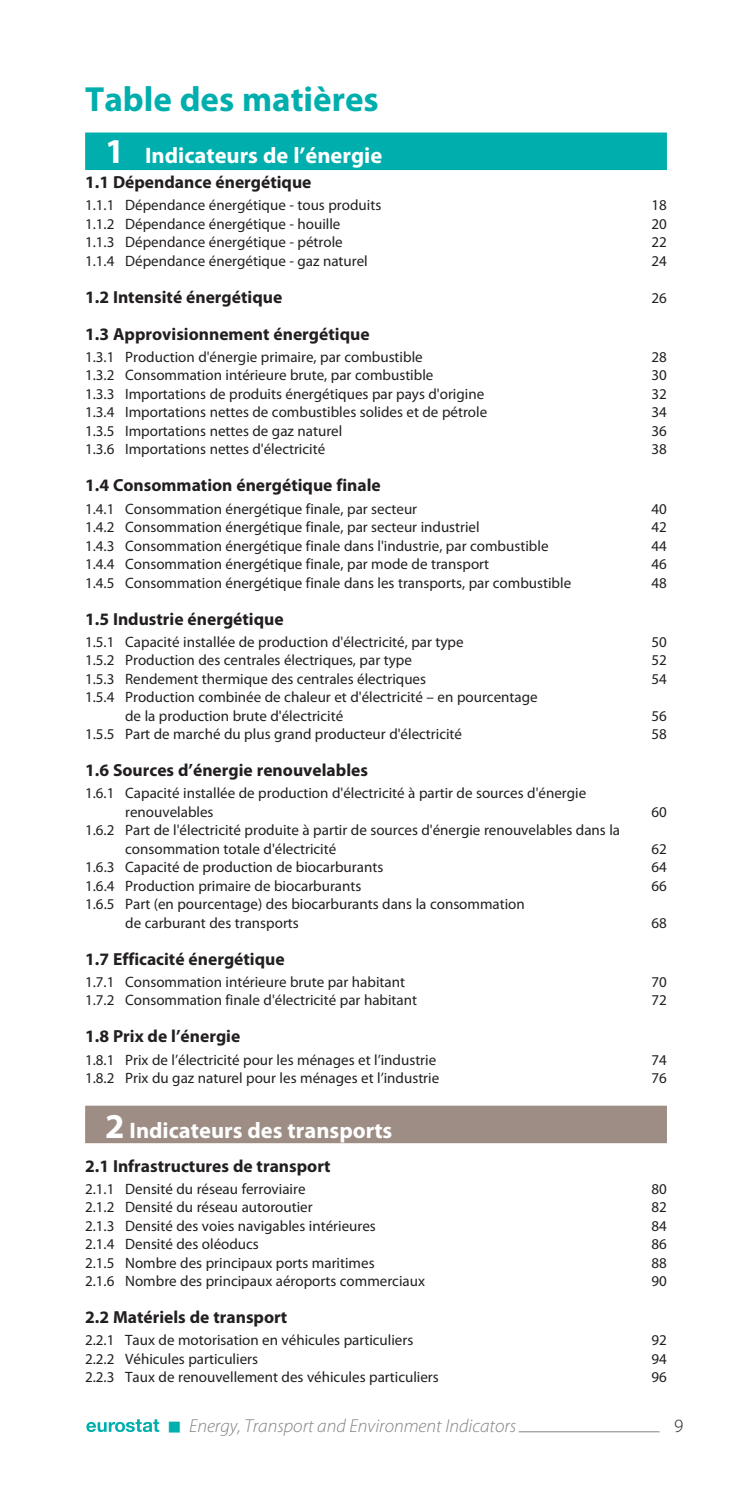
<style>
.page{position:relative;width:745px;height:1489px;background:#fff}
.page>*{position:absolute;margin:0;border:0;box-sizing:border-box;transform-origin:0 0}
.t1{font:700 35px "Myriad Pro";color:#00afad}
.t2{font:700 22.5px "Myriad Pro";color:#fff}
.t3{font:italic 300 18.75px "Myriad Pro";color:#808285}
.t4{font:300 18.75px "Myriad Pro";color:#231f20}
.t5{font:700 17.5px "Myriad Pro";color:#231f20}
.t6{font:15px/18.5px "Myriad Pro";color:#231f20}
.s1{font-size:35px}
</style>
<div class="page">
<svg style="left:86px;top:1419px;width:73px;height:12px"></svg>
<hr style="left:518px;top:1431px;width:141px;height:1px;background:#808285">
<div style="left:85px;top:132px;width:581px;height:38px;background:#00afad"></div>
<div style="left:85px;top:1105px;width:581px;height:38px;background:#9d8d85"></div>
<h1 class="t1" style="left:85px;top:86px;width:295px">Table des matières</h1>
<h2 class="t2" style="left:105px;top:147px;width:278px"><span class="s1">1</span> Indicateurs de l’énergie</h2>
<p class="t5" style="left:85px;top:175px;width:228px">1.1 Dépendance énergétique</p>
<p class="t6" style="left:85px;top:196px;width:297px">1.1.1 Dépendance énergétique - tous produits</p>
<p class="t6" style="left:651px;top:196px;width:17px">18</p>
<p class="t6" style="left:85px;top:215px;width:257px">1.1.2 Dépendance énergétique - houille</p>
<p class="t6" style="left:651px;top:215px;width:17px">20</p>
<p class="t6" style="left:85px;top:233px;width:259px">1.1.3 Dépendance énergétique - pétrole</p>
<p class="t6" style="left:651px;top:233px;width:17px">22</p>
<p class="t6" style="left:85px;top:252px;width:284px">1.1.4 Dépendance énergétique - gaz naturel</p>
<p class="t6" style="left:651px;top:252px;width:17px">24</p>
<p class="t5" style="left:85px;top:290px;width:198px">1.2 Intensité énergétique</p>
<p class="t6" style="left:651px;top:289px;width:17px">26</p>
<p class="t5" style="left:85px;top:327px;width:286px">1.3 Approvisionnement énergétique</p>
<p class="t6" style="left:85px;top:348px;width:339px">1.3.1 Production d'énergie primaire, par combustible</p>
<p class="t6" style="left:651px;top:348px;width:17px">28</p>
<p class="t6" style="left:85px;top:367px;width:349px">1.3.2 Consommation intérieure brute, par combustible</p>
<p class="t6" style="left:651px;top:367px;width:17px">30</p>
<p class="t6" style="left:85px;top:385px;width:400px">1.3.3 Importations de produits énergétiques par pays d'origine</p>
<p class="t6" style="left:651px;top:385px;width:17px">32</p>
<p class="t6" style="left:85px;top:404px;width:403px">1.3.4 Importations nettes de combustibles solides et de pétrole</p>
<p class="t6" style="left:651px;top:404px;width:17px">34</p>
<p class="t6" style="left:85px;top:422px;width:258px">1.3.5 Importations nettes de gaz naturel</p>
<p class="t6" style="left:651px;top:422px;width:17px">36</p>
<p class="t6" style="left:85px;top:441px;width:241px">1.3.6 Importations nettes d'électricité</p>
<p class="t6" style="left:651px;top:441px;width:17px">38</p>
<p class="t5" style="left:85px;top:479px;width:297px">1.4 Consommation énergétique finale</p>
<p class="t6" style="left:85px;top:500px;width:333px">1.4.1 Consommation énergétique finale, par secteur</p>
<p class="t6" style="left:651px;top:500px;width:17px">40</p>
<p class="t6" style="left:85px;top:518px;width:396px">1.4.2 Consommation énergétique finale, par secteur industriel</p>
<p class="t6" style="left:651px;top:518px;width:17px">42</p>
<p class="t6" style="left:85px;top:537px;width:464px">1.4.3 Consommation énergétique finale dans l'industrie, par combustible</p>
<p class="t6" style="left:651px;top:537px;width:17px">44</p>
<p class="t6" style="left:85px;top:555px;width:405px">1.4.4 Consommation énergétique finale, par mode de transport</p>
<p class="t6" style="left:651px;top:555px;width:17px">46</p>
<p class="t6" style="left:85px;top:574px;width:487px">1.4.5 Consommation énergétique finale dans les transports, par combustible</p>
<p class="t6" style="left:651px;top:574px;width:17px">48</p>
<p class="t5" style="left:85px;top:612px;width:200px">1.5 Industrie énergétique</p>
<p class="t6" style="left:85px;top:633px;width:380px">1.5.1 Capacité installée de production d'électricité, par type</p>
<p class="t6" style="left:651px;top:633px;width:17px">50</p>
<p class="t6" style="left:85px;top:651px;width:328px">1.5.2 Production des centrales électriques, par type</p>
<p class="t6" style="left:651px;top:651px;width:17px">52</p>
<p class="t6" style="left:85px;top:670px;width:342px">1.5.3 Rendement thermique des centrales électriques</p>
<p class="t6" style="left:651px;top:670px;width:17px">54</p>
<p class="t6" style="left:125px;top:688px;width:413px;text-indent:-40px">1.5.4 Production combinée de chaleur et d'électricité – en pourcentage de la production brute d'électricité</p>
<p class="t6" style="left:651px;top:707px;width:17px">56</p>
<p class="t6" style="left:85px;top:725px;width:378px">1.5.5 Part de marché du plus grand producteur d'électricité</p>
<p class="t6" style="left:651px;top:725px;width:17px">58</p>
<p class="t5" style="left:85px;top:763px;width:284px">1.6 Sources d’énergie renouvelables</p>
<p class="t6" style="left:125px;top:784px;width:462px;text-indent:-40px">1.6.1 Capacité installée de production d'électricité à partir de sources d'énergie renouvelables</p>
<p class="t6" style="left:651px;top:803px;width:17px">60</p>
<p class="t6" style="left:125px;top:821px;width:496px;text-indent:-40px">1.6.2 Part de l'électricité produite à partir de sources d'énergie renouvelables dans la consommation totale d'électricité</p>
<p class="t6" style="left:651px;top:840px;width:17px">62</p>
<p class="t6" style="left:85px;top:858px;width:299px">1.6.3 Capacité de production de biocarburants</p>
<p class="t6" style="left:651px;top:858px;width:17px">64</p>
<p class="t6" style="left:85px;top:877px;width:277px">1.6.4 Production primaire de biocarburants</p>
<p class="t6" style="left:651px;top:877px;width:17px">66</p>
<p class="t6" style="left:125px;top:895px;width:401px;text-indent:-40px">1.6.5 Part (en pourcentage) des biocarburants dans la consommation de carburant des transports</p>
<p class="t6" style="left:651px;top:914px;width:17px">68</p>
<p class="t5" style="left:85px;top:952px;width:201px">1.7 Efficacité énergétique</p>
<p class="t6" style="left:85px;top:973px;width:321px">1.7.1 Consommation intérieure brute par habitant</p>
<p class="t6" style="left:651px;top:973px;width:17px">70</p>
<p class="t6" style="left:85px;top:991px;width:333px">1.7.2 Consommation finale d'électricité par habitant</p>
<p class="t6" style="left:651px;top:991px;width:17px">72</p>
<p class="t5" style="left:85px;top:1029px;width:157px">1.8 Prix de l’énergie</p>
<p class="t6" style="left:85px;top:1050px;width:352px">1.8.1 Prix de l’électricité pour les ménages et l’industrie</p>
<p class="t6" style="left:651px;top:1050px;width:17px">74</p>
<p class="t6" style="left:85px;top:1069px;width:355px">1.8.2 Prix du gaz naturel pour les ménages et l’industrie</p>
<p class="t6" style="left:651px;top:1069px;width:17px">76</p>
<h2 class="t2" style="left:105px;top:1121px;width:288px"><span class="s1">2</span> Indicateurs des transports</h2>
<p class="t5" style="left:85px;top:1158px;width:247px">2.1 Infrastructures de transport</p>
<p class="t6" style="left:85px;top:1179px;width:222px">2.1.1 Densité du réseau ferroviaire</p>
<p class="t6" style="left:651px;top:1179px;width:17px">80</p>
<p class="t6" style="left:85px;top:1198px;width:229px">2.1.2 Densité du réseau autoroutier</p>
<p class="t6" style="left:651px;top:1198px;width:17px">82</p>
<p class="t6" style="left:85px;top:1216px;width:292px">2.1.3 Densité des voies navigables intérieures</p>
<p class="t6" style="left:651px;top:1216px;width:17px">84</p>
<p class="t6" style="left:85px;top:1235px;width:175px">2.1.4 Densité des oléoducs</p>
<p class="t6" style="left:651px;top:1235px;width:17px">86</p>
<p class="t6" style="left:85px;top:1253px;width:291px">2.1.5 Nombre des principaux ports maritimes</p>
<p class="t6" style="left:651px;top:1253px;width:17px">88</p>
<p class="t6" style="left:85px;top:1272px;width:341px">2.1.6 Nombre des principaux aéroports commerciaux</p>
<p class="t6" style="left:651px;top:1272px;width:17px">90</p>
<p class="t5" style="left:85px;top:1310px;width:203px">2.2 Matériels de transport</p>
<p class="t6" style="left:85px;top:1331px;width:329px">2.2.1 Taux de motorisation en véhicules particuliers</p>
<p class="t6" style="left:651px;top:1331px;width:17px">92</p>
<p class="t6" style="left:85px;top:1350px;width:174px">2.2.2 Véhicules particuliers</p>
<p class="t6" style="left:651px;top:1350px;width:17px">94</p>
<p class="t6" style="left:85px;top:1368px;width:355px">2.2.3 Taux de renouvellement des véhicules particuliers</p>
<p class="t6" style="left:651px;top:1368px;width:17px">96</p>
<p class="t3" style="left:189px;top:1418px;width:328px">Energy, Transport and Environment Indicators</p>
<p class="t4" style="left:673px;top:1418px;width:11px">9</p>
</div>
